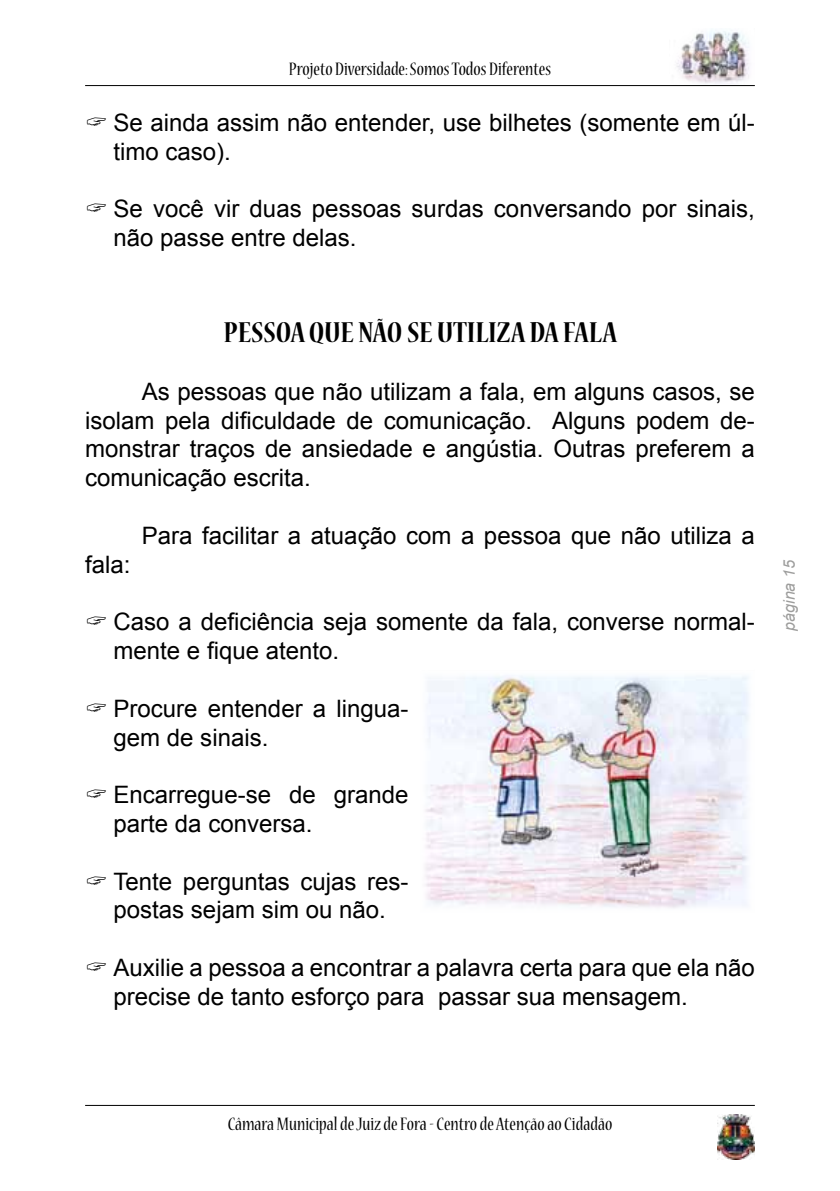
<style>
.page{position:relative;width:840px;height:1191px;background:#fff}
.page>*{position:absolute;margin:0;border:0;box-sizing:border-box;transform-origin:0 0}
.t1{font:700 condensed 32px "Nueva Std";color:#000}
.t2{font:24px/28.8px "Arial";color:#000}
.t3{font:condensed 20px "Nueva Std";color:#000}
.t4{font:italic 16px "Arial";color:#9d9d9c}
</style>
<div class="page">
<img style="left:676px;top:30px;width:74px;height:54px">
<hr style="left:85px;top:1105px;width:669px;height:1px;background:#000">
<hr style="left:85px;top:85px;width:669px;height:1px;background:#000">
<img style="left:717px;top:1114px;width:37px;height:45px">
<img style="left:425px;top:675px;width:324px;height:233px">
<p class="t3" style="left:289px;top:60px;width:263px">Projeto Diversidade: Somos Todos Diferentes</p>
<p class="t2" style="left:113px;top:108px;width:642px">Se ainda assim não entender, use bilhetes (somente em úl&shy;timo caso).</p>
<p class="t2" style="left:113px;top:195px;width:642px">Se você vir duas pessoas surdas conversando por sinais, não passe entre delas.</p>
<h1 class="t1" style="left:223px;top:318px;width:395px">PESSOA QUE NÃO SE UTILIZA DA FALA</h1>
<p class="t2" style="left:85px;top:377px;width:670px;text-align:justify;text-indent:57px">As pessoas que não utilizam a fala, em alguns casos, se isolam pela dificuldade de comunicação. Alguns podem de&shy;monstrar traços de ansiedade e angústia. Outras preferem a comunicação escrita.</p>
<p class="t2" style="left:142px;top:521px;width:614px">Para facilitar a atuação com a pessoa que não utiliza a</p>
<p class="t2" style="left:85px;top:550px;width:47px">fala:</p>
<p class="t2" style="left:113px;top:607px;width:642px">Caso a deficiência seja somente da fala, converse normal&shy;mente e fique atento.</p>
<p class="t2" style="left:113px;top:694px;width:296px">Procure entender a lingua&shy;gem de sinais.</p>
<p class="t2" style="left:113px;top:780px;width:296px">Encarregue-se de grande parte da conversa.</p>
<p class="t2" style="left:113px;top:867px;width:296px">Tente perguntas cujas res&shy;postas sejam sim ou não.</p>
<p class="t2" style="left:113px;top:953px;width:642px">Auxilie a pessoa a encontrar a palavra certa para que ela não precise de tanto esforço para passar sua mensagem.</p>
<p class="t4" style="left:778px;top:630px;width:72px;rotate:-90deg">página 15</p>
<p class="t3" style="left:227px;top:1114px;width:386px">Câmara Municipal de Juiz de Fora - Centro de Atenção ao Cidadão</p>
</div>
